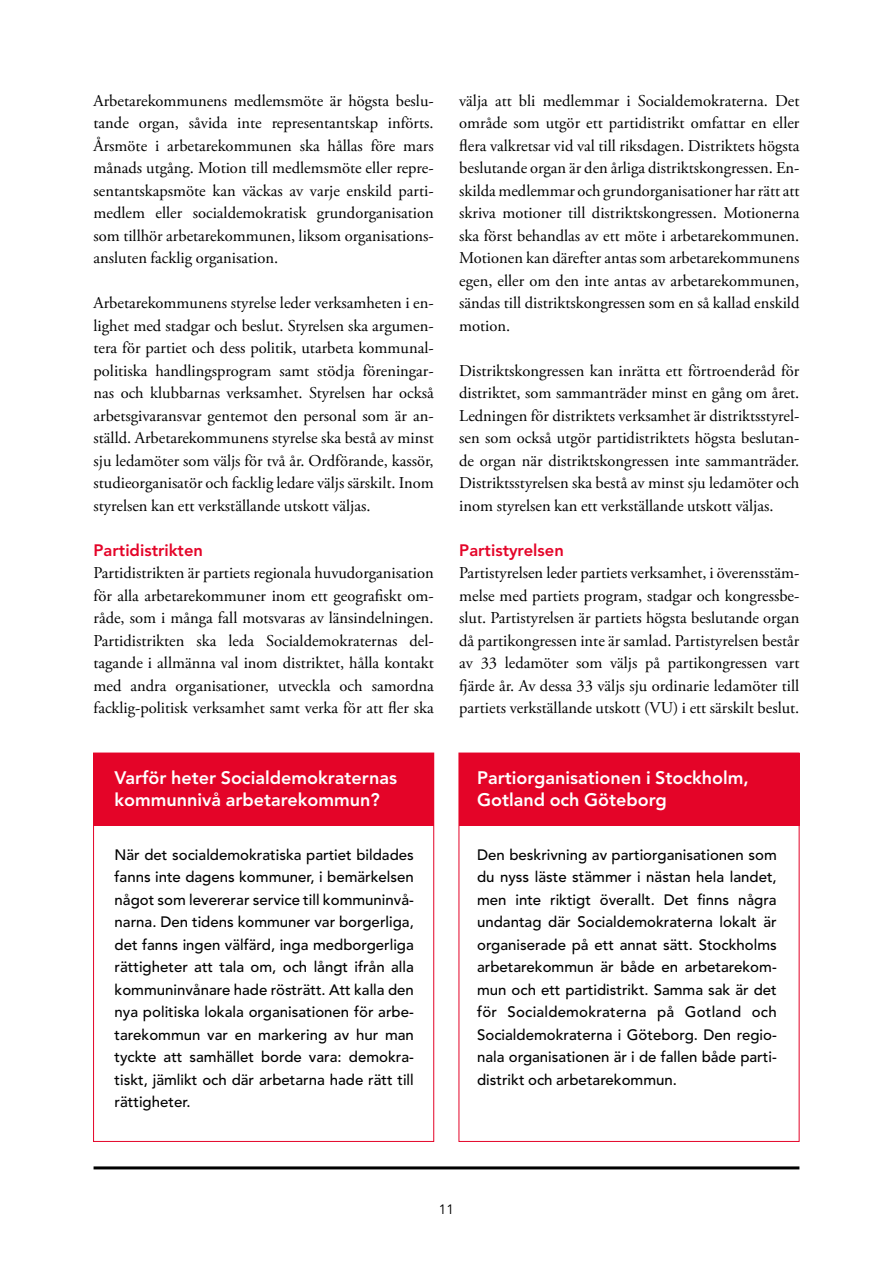
<style>
.page{position:relative;width:893px;height:1263px;background:#fff}
.page>*{position:absolute;margin:0;border:0;box-sizing:border-box;transform-origin:0 0}
.Bröd_11_15{font:800 18px/22.5px "Avenir LT Pro";color:#fff}
.Bröd_11_15-2{font:16.5px/22.5px "Adobe Garamond Pro";color:#000;text-align:justify}
.Mellanrubrik_Av_Heav{font:800 16.5px "Avenir LT Pro";color:#e40428}
.Bröd_11_15-3{font:500 15px/22.5px "Avenir LT Pro";color:#000;text-align:justify}
.t1{font:13.5px "Avenir LT Pro";color:#000}
</style>
<div class="page">
<hr style="left:94px;top:1166px;width:705px;height:3px;background:#000">
<div style="left:459px;top:753px;width:340px;height:389px;background:#fff;border:1px solid #e40428"></div>
<div style="left:459px;top:753px;width:340px;height:72px;background:#e40428"></div>
<div style="left:93px;top:753px;width:341px;height:389px;background:#fff;border:1px solid #e40428"></div>
<div style="left:94px;top:753px;width:340px;height:72px;background:#e40428"></div>
<p class="Bröd_11_15-2" style="left:94px;top:90px;width:342px">Arbetarekommunens medlemsmöte är högsta beslu&shy;tande organ, såvida inte representantskap införts.<br>Årsmöte i arbetarekommunen ska hållas före mars månads utgång. Motion till medlemsmöte eller repre&shy;sentantskapsmöte kan väckas av varje enskild parti&shy;medlem eller socialdemokratisk grundorganisation som tillhör arbetarekommunen, liksom organisations&shy;ansluten facklig organisation.</p>
<p class="Bröd_11_15-2" style="left:94px;top:292px;width:342px;text-align:left">Arbetarekommunens styrelse leder verksamheten i en-- lighet med stadgar och beslut. Styrelsen ska argumen&shy;tera för partiet och dess politik, utarbeta kommunal&shy;politiska handlingsprogram samt stödja föreningar&shy;nas och klubbarnas verksamhet. Styrelsen har också arbetsgivaransvar gentemot den personal som är an&shy;ställd. Arbetarekommunens styrelse ska bestå av minst sju ledamöter som väljs för två år. Ordförande, kassör, studieorganisatör och facklig ledare väljs särskilt. Inom styrelsen kan ett verkställande utskott väljas.</p>
<p class="Mellanrubrik_Av_Heav" style="left:94px;top:540px;width:111px">Partidistrikten</p>
<p class="Bröd_11_15-2" style="left:94px;top:562px;width:342px">Partidistrikten är partiets regionala huvudorganisation för alla arbetarekommuner inom ett geografiskt om&shy;råde, som i många fall motsvaras av länsindelningen.<br>Partidistrikten ska leda Socialdemokraternas del&shy;tagande i allmänna val inom distriktet, hålla kontakt med andra organisationer, utveckla och samordna facklig-politisk verksamhet samt verka för att fler ska</p>
<p class="Bröd_11_15" style="left:115px;top:766px;width:284px">Varför heter Socialdemokraternas</p>
<p class="Bröd_11_15" style="left:115px;top:789px;width:267px">kommunnivå arbetarekommun?</p>
<p class="Bröd_11_15-3" style="left:115px;top:843px;width:301px">När det socialdemokratiska partiet bildades fanns inte dagens kommuner, i bemärkelsen något som levererar service till kommuninvå&shy;narna. Den tidens kommuner var borgerliga, det fanns ingen välfärd, inga medborgerliga rättigheter att tala om, och långt ifrån alla kommuninvånare hade rösträtt. Att kalla den nya politiska lokala organisationen för arbe&shy;tarekommun var en markering av hur man tyckte att samhället borde vara: demokra&shy;tiskt, jämlikt och där arbetarna hade rätt till rättigheter.</p>
<p class="Bröd_11_15-2" style="left:459px;top:90px;width:342px">välja att bli medlemmar i Socialdemokraterna. Det område som utgör ett partidistrikt omfattar en eller flera valkretsar vid val till riksdagen. Distriktets högsta beslutande organ är den årliga distriktskongressen. En&shy;skilda medlemmar och grundorganisationer har rätt att skriva motioner till distriktskongressen. Motionerna ska först behandlas av ett möte i arbetarekommunen.<br>Motionen kan därefter antas som arbetarekommunens egen, eller om den inte antas av arbetarekommunen, sändas till distriktskongressen som en så kallad enskild motion.</p>
<p class="Bröd_11_15-2" style="left:459px;top:360px;width:342px">Distriktskongressen kan inrätta ett förtroenderåd för distriktet, som sammanträder minst en gång om året.<br>Ledningen för distriktets verksamhet är distriktsstyrel&shy;sen som också utgör partidistriktets högsta beslutan&shy;de organ när distriktskongressen inte sammanträder.<br>Distriktsstyrelsen ska bestå av minst sju ledamöter och inom styrelsen kan ett verkställande utskott väljas.</p>
<p class="Mellanrubrik_Av_Heav" style="left:459px;top:540px;width:106px">Partistyrelsen</p>
<p class="Bröd_11_15-2" style="left:459px;top:562px;width:342px">Partistyrelsen leder partiets verksamhet, i överensstäm&shy;melse med partiets program, stadgar och kongressbe&shy;slut. Partistyrelsen är partiets högsta beslutande organ då partikongressen inte är samlad. Partistyrelsen består av 33 ledamöter som väljs på partikongressen vart fjärde år. Av dessa 33 väljs sju ordinarie ledamöter till partiets verkställande utskott (VU) i ett särskilt beslut.</p>
<p class="Bröd_11_15" style="left:477px;top:766px;width:273px">Partiorganisationen i Stockholm,<br>Gotland och Göteborg</p>
<p class="Bröd_11_15-3" style="left:477px;top:843px;width:301px">Den beskrivning av partiorganisationen som du nyss läste stämmer i nästan hela landet, men inte riktigt överallt. Det finns några undantag där Socialdemokraterna lokalt är organiserade på ett annat sätt. Stockholms arbetarekommun är både en arbetarekom&shy;mun och ett partidistrikt. Samma sak är det för Socialdemokraterna på Gotland och Socialdemokraterna i Göteborg. Den regio&shy;nala organisationen är i de fallen både parti&shy;distrikt och arbetarekommun.</p>
<p class="t1" style="left:439px;top:1201px;width:17px">11</p>
</div>
